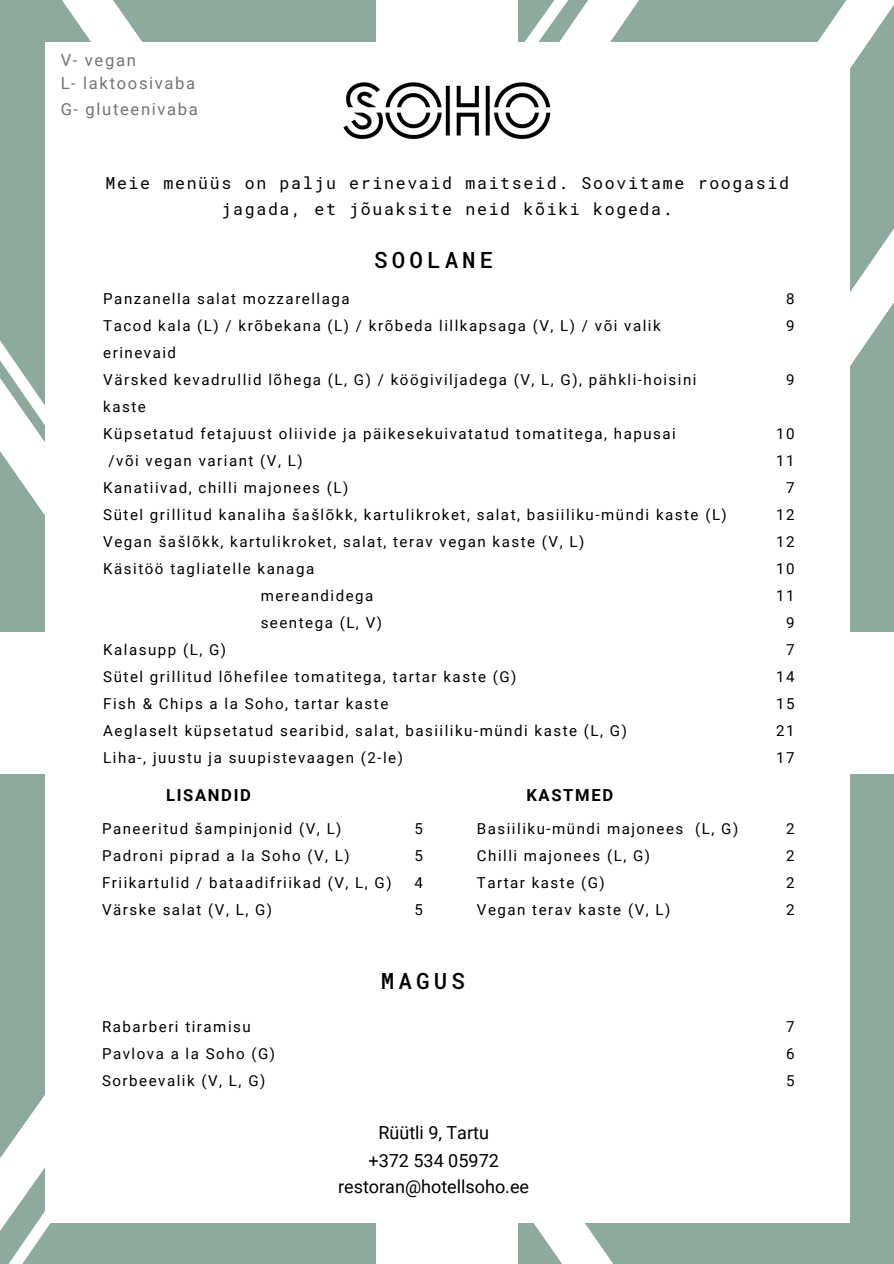
<style>
.page{position:relative;width:894px;height:1264px;background:#fff}
.page>*{position:absolute;margin:0;border:0;box-sizing:border-box;transform-origin:0 0}
.t1{font:500 22.5px "Roboto Mono";letter-spacing:.185em;color:#000}
.t2{font:18px "Roboto";color:#000}
.t3{font:16.65px/26px "Roboto Mono";letter-spacing:.1em;color:#000;text-align:center}
.t4{font:16.65px "Roboto";letter-spacing:.1em;color:#737373}
.t5{font:700 16.65px "Roboto";letter-spacing:.1em;color:#000}
.t6{font:15.15px/27px "Roboto";letter-spacing:.1em;color:#000}
</style>
<div class="page">
<div style="left:0;top:0;width:44px;height:1263px;background:#8daa9d"></div>
<div style="left:849px;top:0;width:44px;height:1263px;background:#8daa9d"></div>
<div style="left:0;top:0;width:893px;height:41px;background:#8daa9d"></div>
<div style="left:0;top:1222px;width:893px;height:41px;background:#8daa9d"></div>
<div style="left:376px;top:0;width:141px;height:47px;background:#fff"></div>
<div style="left:376px;top:1217px;width:141px;height:46px;background:#fff"></div>
<div style="left:0;top:632px;width:49px;height:142px;background:#fff"></div>
<div style="left:845px;top:632px;width:48px;height:142px;background:#fff"></div>
<svg style="left:44px;top:0;width:101px;height:70px"></svg>
<svg style="left:0;top:1092px;width:81px;height:171px"></svg>
<svg style="left:517px;top:0;width:184px;height:42px"></svg>
<svg style="left:811px;top:0;width:82px;height:74px"></svg>
<svg style="left:849px;top:227px;width:44px;height:145px"></svg>
<svg style="left:525px;top:1222px;width:115px;height:41px"></svg>
<svg style="left:0;top:283px;width:45px;height:257px"></svg>
<img style="left:343px;top:82px;width:208px;height:57px">
<p class="t4" style="left:61px;top:50px;width:77px">V- vegan</p>
<p class="t4" style="left:61px;top:74px;width:136px">L- laktoosivaba</p>
<p class="t4" style="left:61px;top:100px;width:139px">G- gluteenivaba</p>
<p class="t3" style="left:105px;top:170px;width:685px">Meie menüüs on palju erinevaid maitseid. Soovitame roogasid jagada, et jõuaksite neid kõiki kogeda.</p>
<p class="t1" style="left:374px;top:245px;width:121px">SOOLANE</p>
<p class="t6" style="left:103px;top:285px;width:248px">Panzanella salat mozzarellaga</p>
<p class="t6" style="left:103px;top:312px;width:559px">Tacod kala (L) / krõbekana (L) / krõbeda lillkapsaga (V, L) / või valik erinevaid</p>
<p class="t6" style="left:103px;top:366px;width:594px">Värsked kevadrullid lõhega (L, G) / köögiviljadega (V, L, G), pähkli-hoisini kaste</p>
<p class="t6" style="left:103px;top:420px;width:574px">Küpsetatud fetajuust oliivide ja päikesekuivatatud tomatitega, hapusai</p>
<p class="t6" style="left:108px;top:447px;width:195px">/või vegan variant (V, L)</p>
<p class="t6" style="left:103px;top:474px;width:246px">Kanatiivad, chilli majonees (L)</p>
<p class="t6" style="left:103px;top:501px;width:625px">Sütel grillitud kanaliha šašlõkk, kartulikroket, salat, basiiliku-mündi kaste (L)<br>Vegan šašlõkk, kartulikroket, salat, terav vegan kaste (V, L)</p>
<p class="t6" style="left:103px;top:555px;width:212px">Käsitöö tagliatelle kanaga</p>
<p class="t6" style="left:260px;top:582px;width:114px">mereandidega</p>
<p class="t6" style="left:260px;top:609px;width:123px">seentega (L, V)</p>
<p class="t6" style="left:103px;top:636px;width:124px">Kalasupp (L, G)</p>
<p class="t6" style="left:103px;top:663px;width:414px">Sütel grillitud lõhefilee tomatitega, tartar kaste (G)</p>
<p class="t6" style="left:103px;top:690px;width:286px">Fish &amp; Chips a la Soho, tartar kaste</p>
<p class="t6" style="left:103px;top:717px;width:525px">Aeglaselt küpsetatud searibid, salat, basiiliku-mündi kaste (L, G)</p>
<p class="t6" style="left:103px;top:744px;width:301px">Liha-, juustu ja suupistevaagen (2-le)</p>
<p class="t6" style="left:785px;top:285px;width:10px">8</p>
<p class="t6" style="left:785px;top:312px;width:10px">9</p>
<p class="t6" style="left:785px;top:366px;width:10px">9</p>
<p class="t6" style="left:775px;top:420px;width:20px">10</p>
<p class="t6" style="left:775px;top:447px;width:20px">11</p>
<p class="t6" style="left:785px;top:474px;width:10px">7</p>
<p class="t6" style="left:775px;top:501px;width:20px">12</p>
<p class="t6" style="left:775px;top:528px;width:20px">12</p>
<p class="t6" style="left:775px;top:555px;width:20px">10</p>
<p class="t6" style="left:775px;top:582px;width:20px">11</p>
<p class="t6" style="left:785px;top:609px;width:10px">9</p>
<p class="t6" style="left:785px;top:636px;width:10px">7</p>
<p class="t6" style="left:775px;top:663px;width:20px">14</p>
<p class="t6" style="left:775px;top:690px;width:20px">15</p>
<p class="t6" style="left:775px;top:717px;width:20px">21</p>
<p class="t6" style="left:775px;top:744px;width:20px">17</p>
<p class="t5" style="left:166px;top:785px;width:86px">LISANDID</p>
<p class="t6" style="left:102px;top:815px;width:241px">Paneeritud šampinjonid (V, L)</p>
<p class="t6" style="left:102px;top:842px;width:249px">Padroni piprad a la Soho (V, L)</p>
<p class="t6" style="left:102px;top:869px;width:291px">Friikartulid / bataadifriikad (V, L, G)</p>
<p class="t6" style="left:102px;top:896px;width:171px">Värske salat (V, L, G)</p>
<p class="t6" style="left:414px;top:815px;width:10px">5</p>
<p class="t6" style="left:414px;top:842px;width:10px">5</p>
<p class="t6" style="left:414px;top:869px;width:10px">4</p>
<p class="t6" style="left:414px;top:896px;width:10px">5</p>
<p class="t5" style="left:526px;top:785px;width:88px">KASTMED</p>
<p class="t6" style="left:477px;top:815px;width:263px">Basiiliku-mündi majonees (L, G)</p>
<p class="t6" style="left:477px;top:842px;width:175px">Chilli majonees (L, G)</p>
<p class="t6" style="left:477px;top:869px;width:129px">Tartar kaste (G)</p>
<p class="t6" style="left:477px;top:896px;width:195px">Vegan terav kaste (V, L)</p>
<p class="t6" style="left:102px;top:1013px;width:150px">Rabarberi tiramisu</p>
<p class="t6" style="left:102px;top:1040px;width:175px">Pavlova a la Soho (G)</p>
<p class="t6" style="left:102px;top:1067px;width:165px">Sorbeevalik (V, L, G)</p>
<p class="t1" style="left:380px;top:965px;width:86px">MAGUS</p>
<p class="t2" style="left:378px;top:1122px;width:112px">Rüütli 9, Tartu</p>
<p class="t2" style="left:368px;top:1150px;width:132px">+372 534 05972</p>
<p class="t2" style="left:338px;top:1176px;width:192px">restoran@hotellsoho.ee</p>
<p class="t6" style="left:785px;top:815px;width:10px">2</p>
<p class="t6" style="left:785px;top:842px;width:10px">2</p>
<p class="t6" style="left:785px;top:869px;width:10px">2</p>
<p class="t6" style="left:785px;top:896px;width:10px">2</p>
<p class="t6" style="left:785px;top:1013px;width:10px">7</p>
<p class="t6" style="left:785px;top:1040px;width:10px">6</p>
<p class="t6" style="left:785px;top:1067px;width:10px">5</p>
</div>
